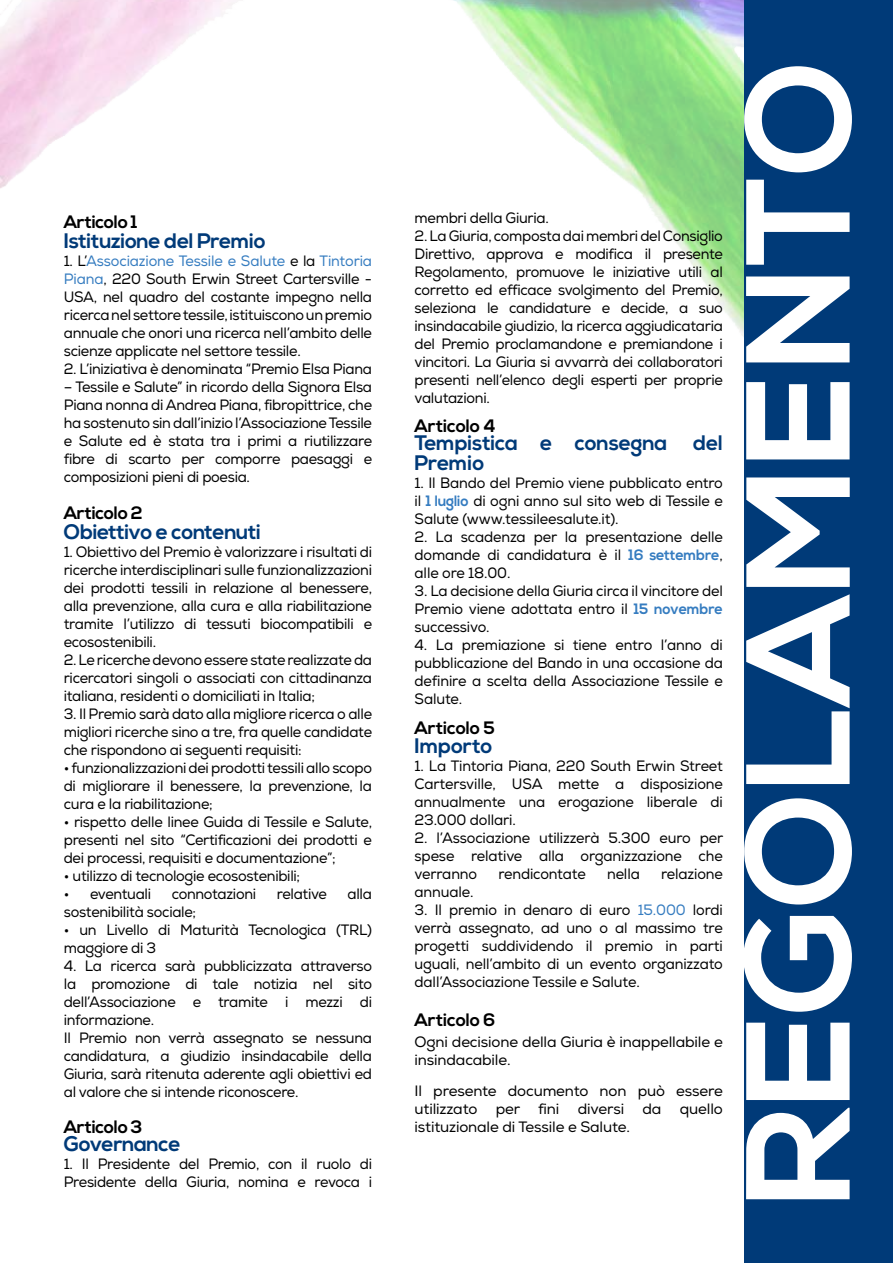
<style>
.page{position:relative;width:893px;height:1263px;background:#fff}
.page>*{position:absolute;margin:0;border:0;box-sizing:border-box;transform-origin:0 0}
.t1{font:700 147.6px "Nexa";color:#fff}
.t2{font:700 21px/19.5px "Nexa";letter-spacing:-.02em;color:#003a78}
.t3{font:700 18px "Nexa";letter-spacing:-.01em;color:#000}
.t4{font:15px/18px "Nexa";letter-spacing:-.02em;color:#000;text-align:justify;scale:.96 1}
.t5{font:15px/18px "Nexa";letter-spacing:-.02em;color:#000}
.s1{color:#357cc0}
.s2{font-weight:700;color:#357cc0}
</style>
<div class="page">
<img style="left:0;top:0;width:744px;height:337px">
<div style="left:744px;top:0;width:149px;height:1263px;background:#003a78"></div>
<p class="t3" style="left:64px;top:212px;width:75px">Articolo 1</p>
<h2 class="t2" style="left:64px;top:232px;width:204px">Istituzione del Premio</h2>
<p class="t4" style="left:64px;top:252px;width:323px">1. L’<span class="s1">Associazione Tessile e Salute</span> e la <span class="s1">Tintoria Piana</span>, 220 South Erwin Street Cartersville - USA, nel quadro del costante impegno nella ricerca nel settore tessile, istituiscono un premio annuale che onori una ricerca nell’ambito delle scienze applicate nel settore tessile.</p>
<p class="t4" style="left:64px;top:360px;width:323px">2. L’iniziativa è denominata “Premio Elsa Piana</p>
<p class="t4" style="left:64px;top:378px;width:323px">– Tessile e Salute” in ricordo della Signora Elsa Piana nonna di Andrea Piana, fibropittrice, che ha sostenuto sin dall’inizio l’Associazione Tessile e Salute ed è stata tra i primi a riutilizzare fibre di scarto per comporre paesaggi e composizioni pieni di poesia.</p>
<p class="t3" style="left:64px;top:503px;width:80px">Articolo 2</p>
<h2 class="t2" style="left:64px;top:523px;width:199px">Obiettivo e contenuti</h2>
<p class="t4" style="left:64px;top:543px;width:323px">1. Obiettivo del Premio è valorizzare i risultati di ricerche interdisciplinari sulle funzionalizzazioni dei prodotti tessili in relazione al benessere, alla prevenzione, alla cura e alla riabilitazione tramite l’utilizzo di tessuti biocompatibili e ecosostenibili.</p>
<p class="t4" style="left:64px;top:651px;width:323px">2. Le ricerche devono essere state realizzate da ricercatori singoli o associati con cittadinanza italiana, residenti o domiciliati in Italia;</p>
<p class="t4" style="left:64px;top:705px;width:323px">3. Il Premio sarà dato alla migliore ricerca o alle migliori ricerche sino a tre, fra quelle candidate che rispondono ai seguenti requisiti:</p>
<p class="t4" style="left:64px;top:759px;width:323px">• funzionalizzazioni dei prodotti tessili allo scopo di migliorare il benessere, la prevenzione, la cura e la riabilitazione;</p>
<p class="t4" style="left:64px;top:813px;width:323px">• rispetto delle linee Guida di Tessile e Salute, presenti nel sito “Certificazioni dei prodotti e dei processi, requisiti e documentazione”;</p>
<p class="t4" style="left:64px;top:867px;width:248px">• utilizzo di tecnologie ecosostenibili;</p>
<p class="t4" style="left:64px;top:885px;width:93px">• eventuali</p>
<p class="t4" style="left:172px;top:885px;width:89px">connotazioni</p>
<p class="t4" style="left:277px;top:885px;width:54px">relative</p>
<p class="t4" style="left:348px;top:885px;width:27px">alla</p>
<p class="t4" style="left:64px;top:903px;width:139px">sostenibilità sociale;</p>
<p class="t4" style="left:64px;top:921px;width:323px">• un Livello di Maturità Tecnologica (TRL) maggiore di 3</p>
<p class="t4" style="left:64px;top:957px;width:323px;text-align:left">4. La ricerca sarà pubblicizzata attraverso la promozione di tale notizia nel sito dell’Associazione e tramite i mezzi di informazione.<br>Il Premio non verrà assegnato se nessuna candidatura, a giudizio insindacabile della Giuria, sarà ritenuta aderente agli obiettivi ed al valore che si intende riconoscere.</p>
<p class="t3" style="left:64px;top:1116px;width:80px">Articolo 3</p>
<h2 class="t2" style="left:64px;top:1135px;width:118px">Governance</h2>
<p class="t4" style="left:64px;top:1155px;width:323px">1. Il Presidente del Premio, con il ruolo di<br>Presidente della Giuria, nomina e revoca i</p>
<p class="t4" style="left:415px;top:209px;width:141px">membri della Giuria.</p>
<p class="t4" style="left:415px;top:227px;width:323px">2. La Giuria, composta dai membri del Consiglio Direttivo, approva e modifica il presente Regolamento, promuove le iniziative utili al corretto ed efficace svolgimento del Premio, seleziona le candidature e decide, a suo insindacabile giudizio, la ricerca aggiudicataria del Premio proclamandone e premiandone i vincitori. La Giuria si avvarrà dei collaboratori presenti nell’elenco degli esperti per proprie valutazioni.</p>
<p class="t3" style="left:415px;top:415px;width:82px">Articolo 4</p>
<h2 class="t2" style="left:415px;top:434px;width:310px">Tempistica e consegna del<br>Premio</h2>
<p class="t4" style="left:415px;top:474px;width:323px">1. Il Bando del Premio viene pubblicato entro il <span class="s2">1 luglio</span> di ogni anno sul sito web di Tessile e Salute (www.tessileesalute.it).</p>
<p class="t4" style="left:415px;top:528px;width:323px">2. La scadenza per la presentazione delle domande di candidatura è il <span class="s2">16 settembre</span>, alle ore 18.00.</p>
<p class="t4" style="left:415px;top:582px;width:323px">3. La decisione della Giuria circa il vincitore del Premio viene adottata entro il <span class="s2">15 novembre </span>successivo.</p>
<p class="t4" style="left:415px;top:636px;width:323px">4. La premiazione si tiene entro l’anno di pubblicazione del Bando in una occasione da definire a scelta della Associazione Tessile e Salute.</p>
<p class="t3" style="left:415px;top:717px;width:82px">Articolo 5</p>
<h2 class="t2" style="left:415px;top:737px;width:80px">Importo</h2>
<p class="t4" style="left:415px;top:757px;width:323px">1. La Tintoria Piana, 220 South Erwin Street Cartersville, USA mette a disposizione annualmente una erogazione liberale di 23.000 dollari.</p>
<p class="t4" style="left:415px;top:829px;width:323px">2. l’Associazione utilizzerà 5.300 euro per spese relative alla organizzazione che verranno</p>
<p class="t4" style="left:498px;top:865px;width:93px">rendicontate</p>
<p class="t4" style="left:607px;top:865px;width:36px">nella</p>
<p class="t4" style="left:661px;top:865px;width:66px">relazione</p>
<p class="t4" style="left:415px;top:883px;width:63px">annuale.</p>
<p class="t4" style="left:415px;top:901px;width:323px">3. Il premio in denaro di euro <span class="s1">15.000</span> lordi verrà assegnato, ad uno o al massimo tre progetti suddividendo il premio in parti uguali, nell’ambito di un evento organizzato dall’Associazione Tessile e Salute.</p>
<p class="t3" style="left:415px;top:1010px;width:82px">Articolo 6</p>
<p class="t5" style="left:415px;top:1033px;width:310px">Ogni decisione della Giuria è inappellabile e insindacabile.</p>
<p class="t5" style="left:415px;top:1082px;width:310px;text-align:justify">Il presente documento non può essere utilizzato per fini diversi da quello istituzionale di Tessile e Salute.</p>
<h1 class="t1" style="left:713px;top:1206px;width:1149px;rotate:-90deg">REGOLAMENTO</h1>
</div>
